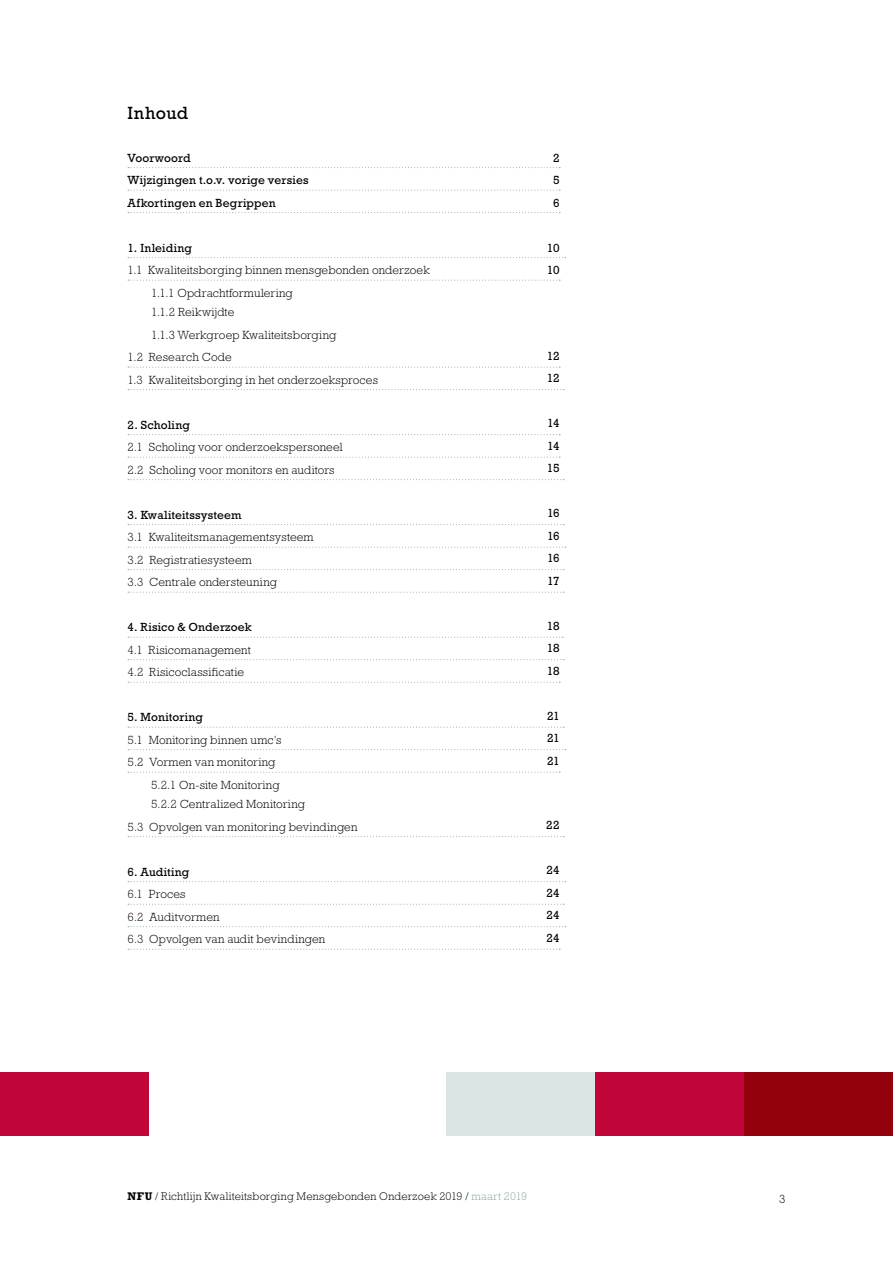
<style>
.page{position:relative;width:893px;height:1263px;background:#fff}
.page>*{position:absolute;margin:0;border:0;box-sizing:border-box;transform-origin:0 0}
.t1{font:18px "Rockwell Std";letter-spacing:.025em;color:#000}
.t2{font:300 12px/22.5px "Rockwell Std";letter-spacing:.01em;color:#000}
.t3{font:12px/22.5px "Rockwell Std";letter-spacing:.015em;color:#000;text-align:justify}
.t4{font:300 11.25px "Rockwell Std";letter-spacing:.015em;color:#000}
.s1{font-weight:700}
.s2{color:#88a99e}
</style>
<div class="page">
<div style="left:0;top:1071px;width:149px;height:64px;background:#c10538"></div>
<div style="left:446px;top:1071px;width:149px;height:64px;background:#dae4e3"></div>
<div style="left:595px;top:1071px;width:298px;height:64px;background:#c10538"></div>
<div style="left:744px;top:1071px;width:149px;height:64px;background:#92000c"></div>
<svg style="left:128px;top:167px;width:432px;height:1px"></svg>
<svg style="left:128px;top:190px;width:432px;height:1px"></svg>
<svg style="left:128px;top:212px;width:432px;height:1px"></svg>
<svg style="left:128px;top:257px;width:438px;height:1px"></svg>
<svg style="left:128px;top:280px;width:432px;height:1px"></svg>
<svg style="left:128px;top:367px;width:432px;height:1px"></svg>
<svg style="left:128px;top:389px;width:436px;height:1px"></svg>
<svg style="left:128px;top:434px;width:432px;height:1px"></svg>
<svg style="left:128px;top:457px;width:432px;height:1px"></svg>
<svg style="left:128px;top:479px;width:436px;height:1px"></svg>
<svg style="left:128px;top:524px;width:436px;height:1px"></svg>
<svg style="left:128px;top:547px;width:438px;height:1px"></svg>
<svg style="left:128px;top:569px;width:436px;height:1px"></svg>
<svg style="left:128px;top:592px;width:436px;height:1px"></svg>
<svg style="left:128px;top:637px;width:435px;height:1px"></svg>
<svg style="left:128px;top:659px;width:436px;height:1px"></svg>
<svg style="left:128px;top:682px;width:432px;height:1px"></svg>
<svg style="left:128px;top:727px;width:436px;height:1px"></svg>
<svg style="left:128px;top:749px;width:438px;height:1px"></svg>
<svg style="left:128px;top:772px;width:432px;height:1px"></svg>
<svg style="left:128px;top:836px;width:436px;height:1px"></svg>
<svg style="left:128px;top:881px;width:438px;height:1px"></svg>
<svg style="left:128px;top:904px;width:436px;height:1px"></svg>
<svg style="left:128px;top:926px;width:438px;height:1px"></svg>
<svg style="left:128px;top:949px;width:432px;height:1px"></svg>
<h1 class="t1" style="left:128px;top:102px;width:62px">Inhoud</h1>
<p class="t3" style="left:128px;top:146px;width:183px;text-align:left">Voorwoord<br>Wijzigingen t.o.v. vorige versies<br>Afkortingen en Begrippen</p>
<p class="t3" style="left:128px;top:236px;width:66px">1. Inleiding</p>
<p class="t2" style="left:151px;top:259px;width:280px;text-indent:-24px">1.1 Kwaliteitsborging binnen mensgebonden onderzoek<br>1.1.1 Opdrachtformulering</p>
<p class="t2" style="left:151px;top:301px;width:85px">1.1.2 Reikwijdte</p>
<p class="t2" style="left:151px;top:323px;width:187px">1.1.3 Werkgroep Kwaliteitsborging</p>
<p class="t2" style="left:128px;top:346px;width:106px">1.2 Research Code</p>
<p class="t2" style="left:128px;top:368px;width:252px">1.3 Kwaliteitsborging in het onderzoeksproces</p>
<p class="t3" style="left:128px;top:413px;width:64px">2. Scholing</p>
<p class="t2" style="left:128px;top:436px;width:217px">2.1 Scholing voor onderzoekspersoneel<br>2.2 Scholing voor monitors en auditors</p>
<p class="t3" style="left:128px;top:503px;width:115px">3. Kwaliteitssysteem</p>
<p class="t2" style="left:128px;top:526px;width:188px">3.1 Kwaliteitsmanagementsysteem<br>3.2 Registratiesysteem<br>3.3 Centrale ondersteuning</p>
<p class="t3" style="left:128px;top:616px;width:126px">4. Risico &amp; Onderzoek</p>
<p class="t2" style="left:128px;top:638px;width:125px">4.1 Risicomanagement<br>4.2 Risicoclassificatie</p>
<p class="t3" style="left:128px;top:706px;width:77px">5. Monitoring</p>
<p class="t2" style="left:128px;top:728px;width:156px">5.1 Monitoring binnen umc’s</p>
<p class="t2" style="left:128px;top:751px;width:149px">5.2 Vormen van monitoring</p>
<p class="t2" style="left:151px;top:773px;width:130px">5.2.1 On-site Monitoring</p>
<p class="t2" style="left:128px;top:793px;width:231px;text-indent:24px">5.2.2 Centralized Monitoring<br>5.3 Opvolgen van monitoring bevindingen</p>
<p class="t3" style="left:128px;top:860px;width:63px">6. Auditing</p>
<p class="t2" style="left:128px;top:883px;width:199px">6.1 Proces<br>6.2 Auditvormen<br>6.3 Opvolgen van audit bevindingen</p>
<p class="t3" style="left:553px;top:146px;width:8px">2<br>5<br>6</p>
<p class="t3" style="left:547px;top:236px;width:14px">10<br>10</p>
<p class="t3" style="left:547px;top:344px;width:14px">12<br>12</p>
<p class="t3" style="left:547px;top:412px;width:14px">14<br>14<br>15</p>
<p class="t3" style="left:547px;top:502px;width:14px">16<br>16<br>16<br>17</p>
<p class="t3" style="left:547px;top:614px;width:14px">18<br>18<br>18</p>
<p class="t3" style="left:547px;top:704px;width:14px">21<br>21<br>21</p>
<p class="t3" style="left:546px;top:814px;width:15px">22</p>
<p class="t3" style="left:546px;top:859px;width:15px">24<br>24<br>24<br>24</p>
<p class="t4" style="left:128px;top:1190px;width:401px"><span class="s1">NFU</span> / Richtlijn Kwaliteitsborging Mensgebonden Onderzoek 2019 / <span class="s2">maart 2019</span></p>
<p class="t2" style="left:779px;top:1188px;width:8px">3</p>
</div>
